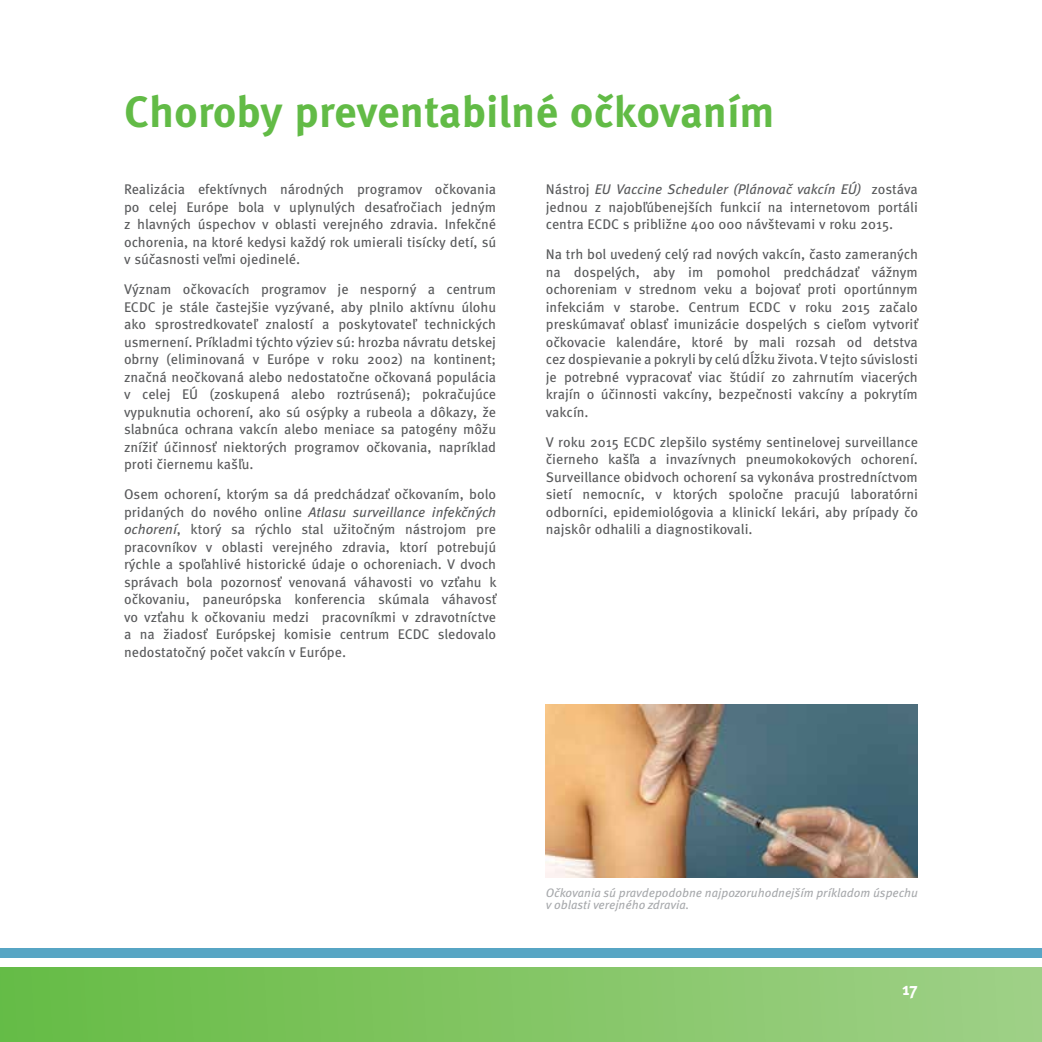
<style>
.page{position:relative;width:1042px;height:1042px;background:#fff}
.page>*{position:absolute;margin:0;border:0;box-sizing:border-box;transform-origin:0 0}
.t1{font:700 43.75px "Meta Pro";color:#62bb46}
.t2{font:700 17.5px "Meta Pro";color:#fff}
.t3{font:14px/17.5px "Meta Pro";color:#58595b;text-align:justify}
.t4{font:italic 12.25px/12.2px "Meta Pro";color:#a7a9ac}
.s1{font-style:italic}
</style>
<div class="page">
<img style="left:546px;top:704px;width:372px;height:173px">
<div style="left:0;top:947px;width:1042px;height:10px;background:#57a5c4"></div>
<div style="left:0;top:967px;width:1042px;height:75px;background:linear-gradient(to right,#66bc44,#a0d087)"></div>
<h1 class="t1" style="left:124px;top:84px;width:652px">Choroby preventabilné očkovaním</h1>
<p class="t3" style="left:124px;top:181px;width:374px">Realizácia efektívnych národných programov očkovania po celej Európe bola v uplynulých desaťročiach jedným z hlavných úspechov v oblasti verejného zdravia. Infekčné ochorenia, na ktoré kedysi každý rok umierali tisícky detí, sú v súčasnosti veľmi ojedinelé.</p>
<p class="t3" style="left:124px;top:281px;width:374px">Význam očkovacích programov je nesporný a centrum ECDC je stále častejšie vyzývané, aby plnilo aktívnu úlohu ako sprostredkovateľ znalostí a poskytovateľ technických usmernení. Príkladmi týchto výziev sú: hrozba návratu detskej obrny (eliminovaná v Európe v roku 2002) na kontinent; značná neočkovaná alebo nedostatočne očkovaná populácia v celej EÚ (zoskupená alebo roztrúsená); pokračujúce vypuknutia ochorení, ako sú osýpky a rubeola a dôkazy, že slabnúca ochrana vakcín alebo meniace sa patogény môžu znížiť účinnosť niektorých programov očkovania, napríklad proti čiernemu kašľu.</p>
<p class="t3" style="left:124px;top:486px;width:374px">Osem ochorení, ktorým sa dá predchádzať očkovaním, bolo pridaných do nového online <span class="s1">Atlasu surveillance infekčných ochorení</span>, ktorý sa rýchlo stal užitočným nástrojom pre pracovníkov v oblasti verejného zdravia, ktorí potrebujú rýchle a spoľahlivé historické údaje o ochoreniach. V dvoch správach bola pozornosť venovaná váhavosti vo vzťahu k očkovaniu, paneurópska konferencia skúmala váhavosť vo vzťahu k očkovaniu medzi pracovníkmi v zdravotníctve a na žiadosť Európskej komisie centrum ECDC sledovalo nedostatočný počet vakcín v Európe.</p>
<p class="t3" style="left:546px;top:181px;width:374px">Nástroj <span class="s1">EU Vaccine Scheduler (Plánovač vakcín EÚ)</span> zostáva jednou z najobľúbenejších funkcií na internetovom portáli centra ECDC s približne 400 000 návštevami v roku 2015.</p>
<p class="t3" style="left:546px;top:246px;width:374px">Na trh bol uvedený celý rad nových vakcín, často zameraných na dospelých, aby im pomohol predchádzať vážnym ochoreniam v strednom veku a bojovať proti oportúnnym infekciám v starobe. Centrum ECDC v roku 2015 začalo preskúmavať oblasť imunizácie dospelých s cieľom vytvoriť očkovacie kalendáre, ktoré by mali rozsah od detstva cez dospievanie a pokryli by celú dĺžku života. V tejto súvislosti je potrebné vypracovať viac štúdií zo zahrnutím viacerých krajín o účinnosti vakcíny, bezpečnosti vakcíny a pokrytím vakcín.</p>
<p class="t3" style="left:546px;top:433px;width:374px">V roku 2015 ECDC zlepšilo systémy sentinelovej surveillance čierneho kašľa a invazívnych pneumokokových ochorení.<br>Surveillance obidvoch ochorení sa vykonáva prostredníctvom sietí nemocníc, v ktorých spoločne pracujú laboratórni odborníci, epidemiológovia a klinickí lekári, aby prípady čo najskôr odhalili a diagnostikovali.</p>
<p class="t4" style="left:546px;top:887px;width:374px">Očkovania sú pravdepodobne najpozoruhodnejším príkladom úspechu v oblasti verejného zdravia.</p>
<p class="t2" style="left:902px;top:977px;width:17px">17</p>
</div>
